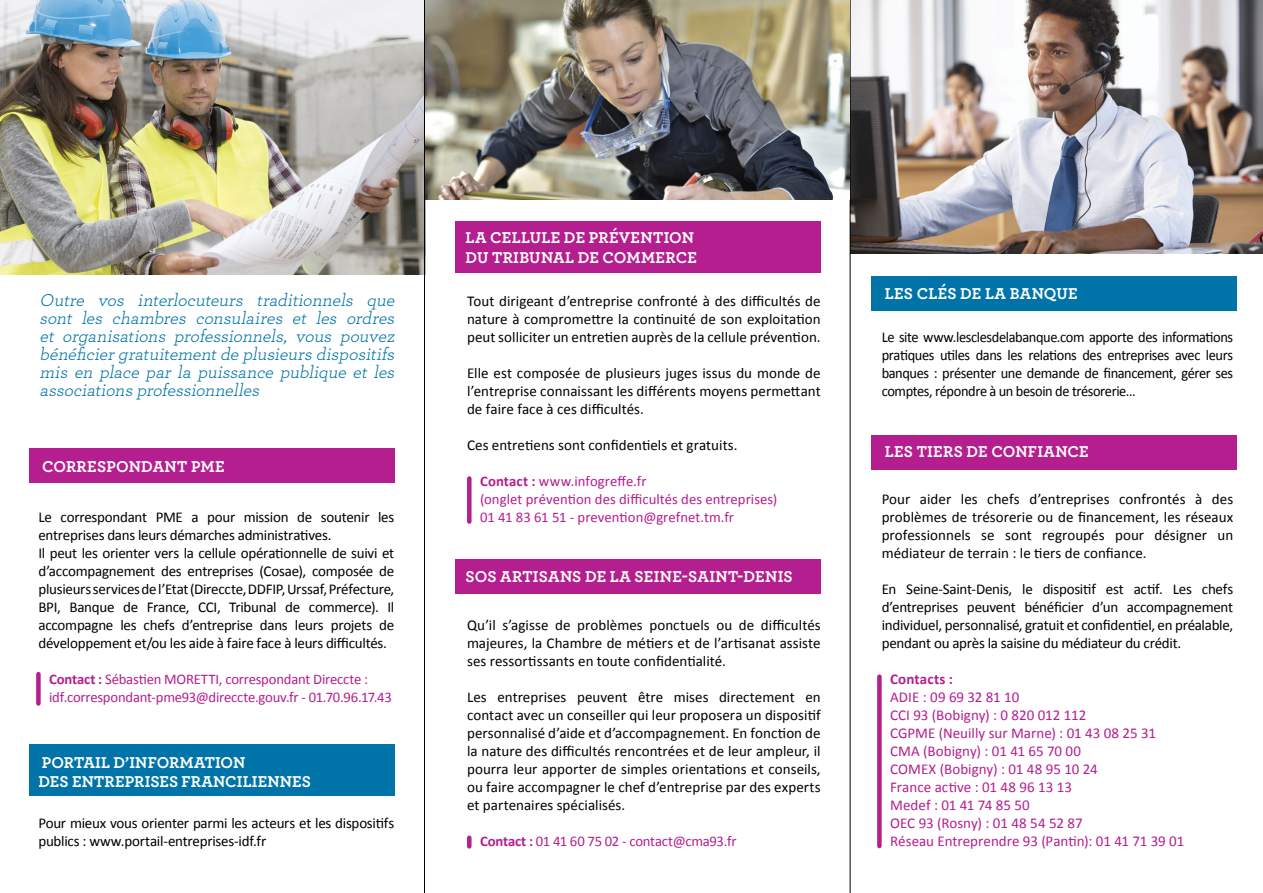
<style>
.page{position:relative;width:1263px;height:893px;background:#fff}
.page>*{position:absolute;margin:0;border:0;box-sizing:border-box;transform-origin:0 0}
.t1{font:italic 18px/18px "Archer Pro";color:#0074a8;text-align:justify}
.t2{font:700 16.5px/19.5px "Archer Pro";letter-spacing:.015em;color:#fff}
.t3{font:15px/18px "Calibri";letter-spacing:-.015em;color:#000;text-align:justify}
.t4{font:15px/18px "Calibri";color:#b41e8e}
.t5{font:15px/18px "Calibri";letter-spacing:-.015em;color:#000;text-align:justify;scale:.96 1}
.t6{font:700 15px "Calibri";letter-spacing:.01em;color:#b41e8e}
.t7{font:14.7px/18px "Calibri";letter-spacing:-.01em;color:#b41e8e}
.s1{font-weight:700}
</style>
<div class="page">
<img style="left:0;top:0;width:424px;height:274px">
<img style="left:851px;top:0;width:412px;height:253px">
<div style="left:29px;top:448px;width:365px;height:34px;background:#b41e8e"></div>
<div style="left:29px;top:744px;width:365px;height:51px;background:#0074a8"></div>
<div style="left:455px;top:221px;width:366px;height:51px;background:#b41e8e"></div>
<div style="left:871px;top:276px;width:365px;height:34px;background:#0074a8"></div>
<div style="left:871px;top:436px;width:365px;height:34px;background:#b41e8e"></div>
<div style="left:455px;top:560px;width:366px;height:34px;background:#b41e8e"></div>
<hr style="left:424px;top:0;width:1px;height:893px;background:#000">
<hr style="left:850px;top:0;width:1px;height:893px;background:#000">
<div style="left:36px;top:674px;width:5px;height:29px;background:#b41e8e"></div>
<hr style="left:467px;top:478px;width:4px;height:44px;background:#b41e8e">
<div style="left:877px;top:677px;width:5px;height:169px;background:#b41e8e"></div>
<svg style="left:467px;top:838px;width:4px;height:8px"></svg>
<img style="left:425px;top:0;width:425px;height:200px">
<p class="t1" style="left:40px;top:290px;width:360px">Outre vos interlocuteurs traditionnels que sont les chambres consulaires et les ordres et organisations professionnels, vous pouvez bénéficiergratuitementde plusieurs dispositifs mis en place par la puissance publique et les associations professionnelles</p>
<p class="t2" style="left:42px;top:456px;width:183px">CORRESPONDANT PME</p>
<p class="t3" style="left:38px;top:507px;width:357px;text-align:left">Le correspondant PME a pour mission de soutenir les entreprises dans leurs démarches administratives.<br>Il peut les orienter vers la cellule opérationnelle de suivi et d’accompagnement des entreprises (Cosae), composée de plusieurs services de l’Etat (Direccte, DDFIP, Urssaf, Préfecture, BPI, Banque de France, CCI, Tribunal de commerce). Il accompagne les chefs d’entreprise dans leurs projets de développement et/ou les aide à faire face à leurs difficultés.</p>
<p class="t7" style="left:49px;top:669px;width:344px"><span class="s1">Contact :</span> Sébastien MORETTI, correspondant Direccte : idf.correspondant-pme93@direccte.gouv.fr - 01.70.96.17.43</p>
<p class="t2" style="left:38px;top:751px;width:274px">PORTAIL D’INFORMATION<br>DES ENTREPRISES FRANCILIENNES</p>
<p class="t3" style="left:38px;top:813px;width:357px">Pour mieux vous orienter parmi les acteurs et les dispositifs publics : www.portail-entreprises-idf.fr</p>
<p class="t2" style="left:465px;top:227px;width:233px">LA CELLULE DE PRÉVENTION<br>DU TRIBUNAL DE COMMERCE</p>
<p class="t3" style="left:467px;top:291px;width:355px">Tout dirigeant d’entreprise confronté à des difficultés de nature à compromettre la continuité de son exploitation peut solliciter un entretien auprès de la cellule prévention.</p>
<p class="t3" style="left:467px;top:363px;width:355px">Elle est composée de plusieurs juges issus du monde de l’entreprise connaissant les différents moyens permettant de faire face à ces difficultés.</p>
<p class="t3" style="left:467px;top:435px;width:272px">Ces entretiens sont confidentiels et gratuits.</p>
<p class="t7" style="left:480px;top:471px;width:299px"><span class="s1">Contact :</span> www.infogreffe.fr<br>(onglet prévention des difficultés des entreprises)<br>01 41 83 61 51 - prevention@grefnet.tm.fr</p>
<p class="t2" style="left:465px;top:566px;width:11px">SOS</p>
<p class="t2" style="left:500px;top:566px;width:294px">ARTISANS DE LA SEINE-SAINT-DENIS</p>
<p class="t3" style="left:467px;top:615px;width:355px">Qu’il s’agisse de problèmes ponctuels ou de difficultés majeures, la Chambre de métiers et de l’artisanat assiste ses ressortissants en toute confidentialité.</p>
<p class="t3" style="left:467px;top:687px;width:355px">Les entreprises peuvent être mises directement en contact avec un conseiller qui leur proposera un dispositif personnalisé d’aide et d’accompagnement. En fonction de la nature des difficultés rencontrées et de leur ampleur, il pourra leur apporter de simples orientations et conseils, ou faire accompagner le chef d’entreprise par des experts et partenaires spécialisés.</p>
<p class="t7" style="left:480px;top:831px;width:258px"><span class="s1">Contact :</span> 01 41 60 75 02 - contact@cma93.fr</p>
<p class="t2" style="left:885px;top:282px;width:194px">LES CLÉS DE LA BANQUE</p>
<p class="t5" style="left:882px;top:327px;width:368px">Le site www.lesclesdelabanque.com apporte des informations pratiques utiles dans les relations des entreprises avec leurs banques : présenter une demande de financement, gérer ses comptes, répondre à un besoin de trésorerie…</p>
<p class="t2" style="left:885px;top:441px;width:205px">LES TIERS DE CONFIANCE</p>
<p class="t3" style="left:882px;top:489px;width:353px">Pour aider les chefs d’entreprises confrontés à des problèmes de trésorerie ou de financement, les réseaux professionnels se sont regroupés pour désigner un médiateur de terrain : le tiers de confiance.</p>
<p class="t3" style="left:882px;top:579px;width:353px">En Seine-Saint-Denis, le dispositif est actif. Les chefs d’entreprises peuvent bénéficier d’un accompagnement individuel, personnalisé, gratuit et confidentiel, en préalable, pendant ou après la saisine du médiateur du crédit.</p>
<p class="t6" style="left:890px;top:670px;width:64px">Contacts :</p>
<p class="t4" style="left:890px;top:687px;width:296px">ADIE : 09 69 32 81 10<br>CCI 93 (Bobigny) : 0 820 012 112<br>CGPME (Neuilly sur Marne) : 01 43 08 25 31<br>CMA (Bobigny) : 01 41 65 70 00<br>COMEX (Bobigny) : 01 48 95 10 24<br>France active : 01 48 96 13 13<br>Medef : 01 41 74 85 50<br>OEC 93 (Rosny) : 01 48 54 52 87<br>Réseau Entreprendre 93 (Pantin): 01 41 71 39 01</p>
</div>
